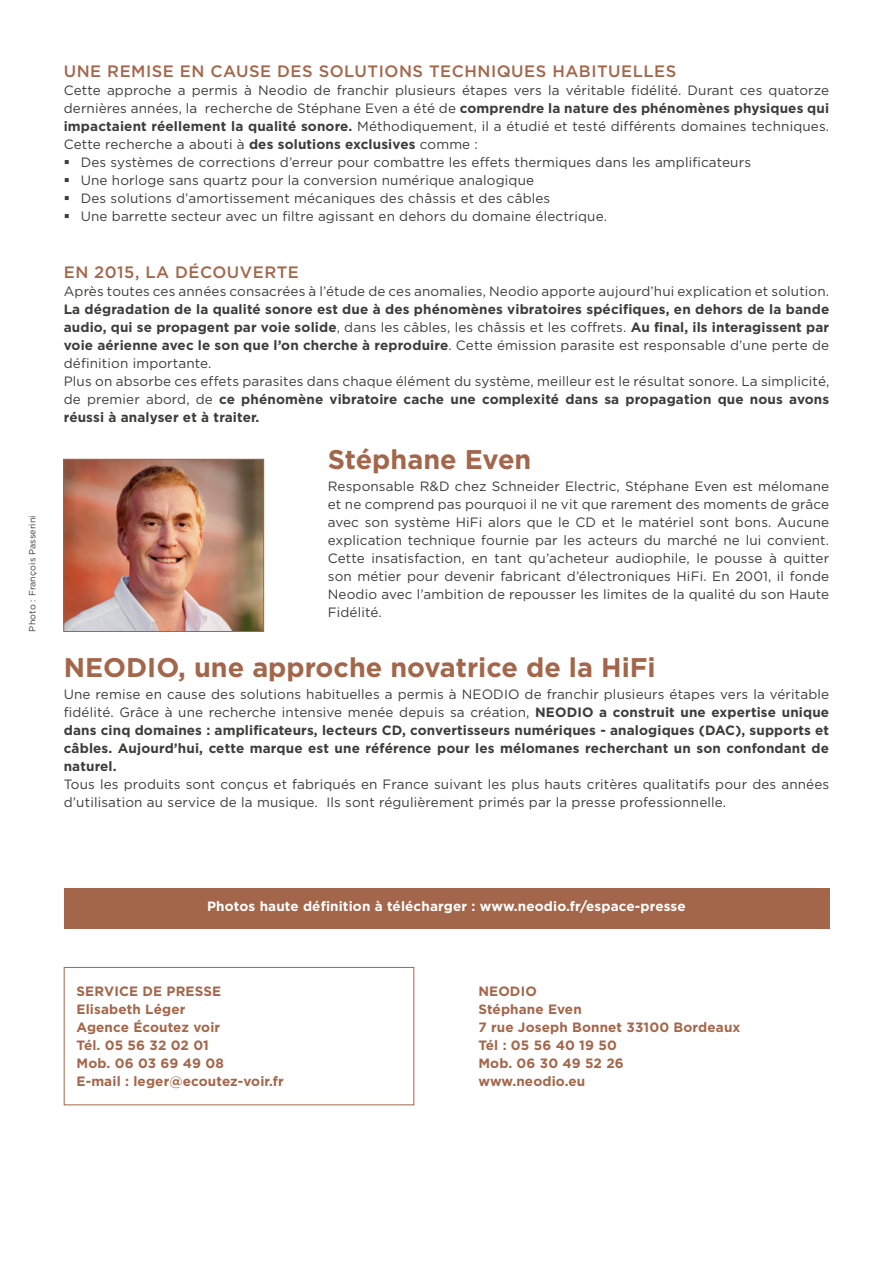
<style>
.page{position:relative;width:893px;height:1263px;background:#fff}
.page>*{position:absolute;margin:0;border:0;box-sizing:border-box;transform-origin:0 0}
.grand_titre_noir{font:700 27px "Gotham";color:#a4664a}
.titre{font:500 16.5px "Gotham";letter-spacing:.03em;color:#a4664a}
.texte_noir{font:13.5px/18px "Gotham";letter-spacing:.01em;color:#3c3c3b;text-align:justify}
.texte_noir-2{font:700 13.5px/18px "Gotham";letter-spacing:.01em;color:#3c3c3b;text-align:justify}
.texte_epais_noir{font:700 13.5px "Gotham";letter-spacing:.01em;color:#a4664a}
.texte_epais_noir-2{font:700 13.5px "Gotham";letter-spacing:.01em;color:#fff}
.texte_noir-3{font:9px "Gotham";letter-spacing:.01em;color:#3c3c3b}
.s1{font-weight:700}
.s2{font-weight:400}
</style>
<div class="page">
<img style="left:65px;top:461px;width:197px;height:169px">
<div style="left:63px;top:459px;width:201px;height:173px;border:1px solid #a4664a"></div>
<div style="left:64px;top:967px;width:350px;height:138px;border:1px solid #a4664a"></div>
<div style="left:64px;top:888px;width:765px;height:41px;background:#a4664a"></div>
<p class="texte_noir-3" style="left:27px;top:631px;width:118px;rotate:-90deg">Photo : François Passerini</p>
<p class="titre" style="left:64px;top:60px;width:614px">UNE REMISE EN CAUSE DES SOLUTIONS TECHNIQUES HABITUELLES</p>
<p class="texte_noir" style="left:64px;top:81px;width:767px">Cette approche a permis à Neodio de franchir plusieurs étapes vers la véritable fidélité. Durant ces quatorze dernières années, la recherche de Stéphane Even a été de <span class="s1">comprendre la nature des phénomènes physiques qui impactaient réellement la qualité sonore.</span> Méthodiquement, il a étudié et testé différents domaines techniques.<br>Cette recherche a abouti à <span class="s1">des solutions exclusives</span> comme :</p>
<p class="texte_noir" style="left:81px;top:153px;width:672px">Des systèmes de corrections d’erreur pour combattre les effets thermiques dans les amplificateurs</p>
<p class="texte_noir" style="left:81px;top:171px;width:455px">Une horloge sans quartz pour la conversion numérique analogique</p>
<p class="texte_noir" style="left:81px;top:189px;width:471px">Des solutions d’amortissement mécaniques des châssis et des câbles</p>
<p class="texte_noir" style="left:81px;top:207px;width:528px">Une barrette secteur avec un filtre agissant en dehors du domaine électrique.</p>
<p class="titre" style="left:64px;top:261px;width:237px">EN 2015, LA DÉCOUVERTE</p>
<p class="texte_noir" style="left:64px;top:281px;width:767px">Après toutes ces années consacrées à l’étude de ces anomalies, Neodio apporte aujourd’hui explication et solution.<br><span class="s1">La dégradation de la qualité sonore est due à des phénomènes vibratoires spécifiques, en dehors de la bande audio, qui se propagent par voie solide</span>, dans les câbles, les châssis et les coffrets. <span class="s1">Au final, ils interagissent par voie aérienne avec le son que l’on cherche à reproduire</span>. Cette émission parasite est responsable d’une perte de définition importante.</p>
<p class="texte_noir" style="left:64px;top:371px;width:767px">Plus on absorbe ces effets parasites dans chaque élément du système, meilleur est le résultat sonore. La simplicité, de premier abord, de <span class="s1">ce phénomène vibratoire cache une complexité dans sa propagation que nous avons réussi à analyser et à traiter.</span></p>
<p class="grand_titre_noir" style="left:328px;top:441px;width:205px">Stéphane Even</p>
<p class="texte_noir" style="left:328px;top:477px;width:503px">Responsable R&amp;D chez Schneider Electric, Stéphane Even est mélomane et ne comprend pas pourquoi il ne vit que rarement des moments de grâce avec son système HiFi alors que le CD et le matériel sont bons. Aucune explication technique fournie par les acteurs du marché ne lui convient.<br>Cette insatisfaction, en tant qu’acheteur audiophile, le pousse à quitter son métier pour devenir fabricant d’électroniques HiFi. En 2001, il fonde Neodio avec l’ambition de repousser les limites de la qualité du son Haute Fidélité.</p>
<p class="grand_titre_noir" style="left:64px;top:649px;width:593px">NEODIO, une approche novatrice de la HiFi</p>
<p class="texte_noir-2" style="left:64px;top:685px;width:767px"><span class="s2">Une remise en cause des solutions habituelles a permis à NEODIO de franchir plusieurs étapes vers la véritable fidélité. Grâce à une recherche intensive menée depuis sa création,</span> NEODIO a construit une expertise unique dans cinq domaines : amplificateurs, lecteurs CD, convertisseurs numériques - analogiques (DAC), supports et câbles. Aujourd’hui, cette marque est une référence pour les mélomanes recherchant un son confondant de naturel.</p>
<p class="texte_noir" style="left:64px;top:775px;width:767px">Tous les produits sont conçus et fabriqués en France suivant les plus hauts critères qualitatifs pour des années d’utilisation au service de la musique. Ils sont régulièrement primés par la presse professionnelle.</p>
<p class="texte_epais_noir-2" style="left:207px;top:897px;width:480px">Photos haute définition à télécharger : www.neodio.fr/espace-presse</p>
<p class="texte_epais_noir" style="left:77px;top:982px;width:146px">SERVICE DE PRESSE</p>
<p class="texte_epais_noir" style="left:77px;top:1000px;width:110px">Elisabeth Léger</p>
<p class="texte_epais_noir" style="left:77px;top:1018px;width:145px">Agence Écoutez voir</p>
<p class="texte_epais_noir" style="left:77px;top:1036px;width:134px">Tél. 05 56 32 02 01</p>
<p class="texte_epais_noir" style="left:77px;top:1054px;width:149px">Mob. 06 03 69 49 08</p>
<p class="texte_epais_noir" style="left:77px;top:1072px;width:209px">E-mail : leger@ecoutez-voir.fr</p>
<p class="texte_epais_noir" style="left:478px;top:982px;width:60px">NEODIO</p>
<p class="texte_epais_noir" style="left:478px;top:1000px;width:105px">Stéphane Even</p>
<p class="texte_epais_noir" style="left:478px;top:1018px;width:264px">7 rue Joseph Bonnet 33100 Bordeaux</p>
<p class="texte_epais_noir" style="left:478px;top:1036px;width:140px">Tél : 05 56 40 19 50</p>
<p class="texte_epais_noir" style="left:478px;top:1054px;width:147px">Mob. 06 30 49 52 26</p>
<p class="texte_epais_noir" style="left:478px;top:1072px;width:108px">www.neodio.eu</p>
</div>
